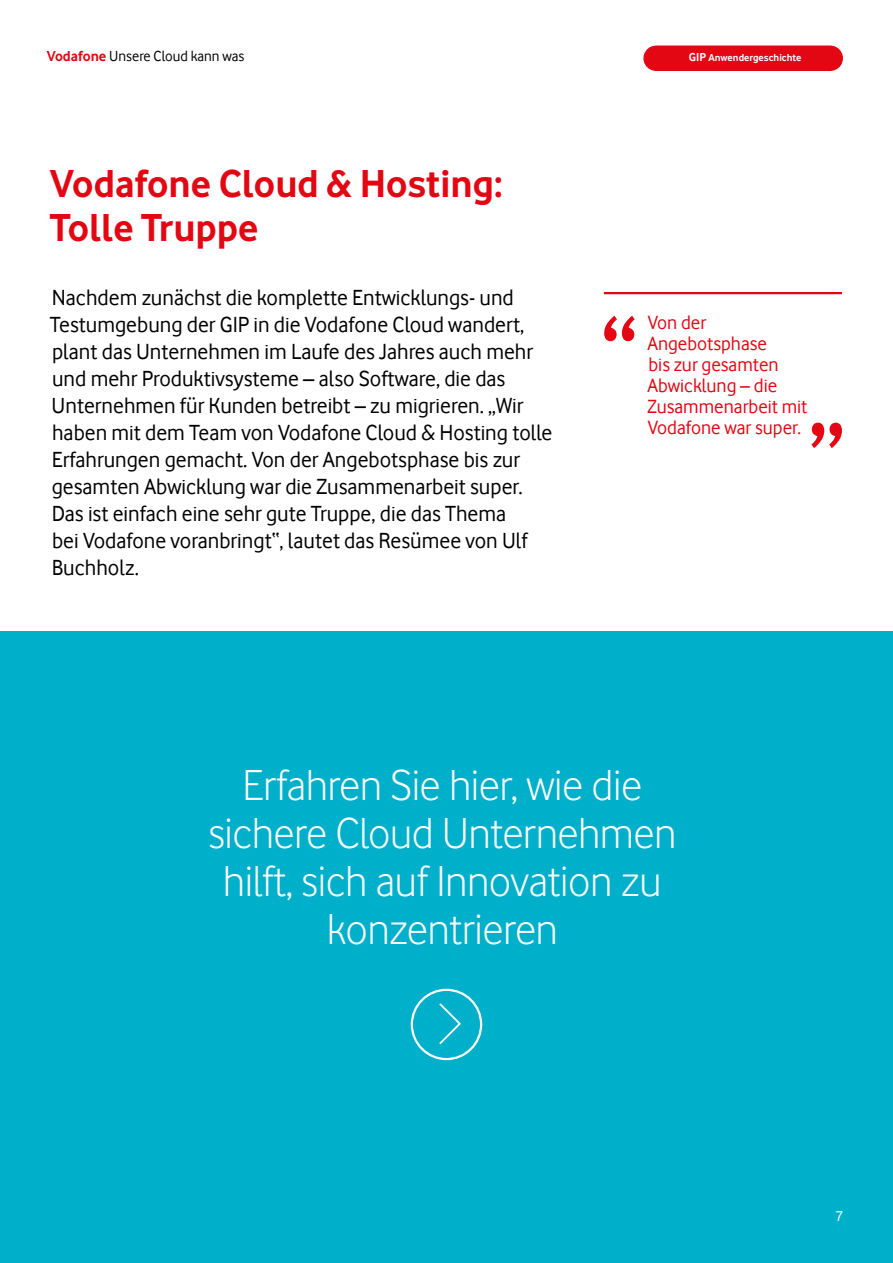
<style>
.page{position:relative;width:893px;height:1263px;background:#fff}
.page>*{position:absolute;margin:0;border:0;box-sizing:border-box;transform-origin:0 0}
.t1{font:45px/48px "Vodafone Lt";letter-spacing:-.01em;color:#fff;text-align:center}
.t2{font:700 40.5px/43.5px "Vodafone Rg";color:#e30613}
.t3{font:22.5px/27px "Vodafone Rg";color:#000}
.t4{font:19.65px/21.1px "Vodafone Rg";color:#e30613}
.t5{font:15px "Vodafone Rg";color:#000}
.t6{font:15px "Vodafone Rg";color:#fff}
.t7{font:700 10.5px "Vodafone Rg";color:#fff}
.s1{font-weight:700;color:#e30613}
.s2{font-size:12px}
</style>
<div class="page">
<div style="left:656px;top:46px;width:174px;height:25px;background:#e30613"></div>
<div style="left:0;top:631px;width:893px;height:632px;background:#00b0ca"></div>
<hr style="left:604px;top:292px;width:238px;height:2px;background:#e30613">
<svg style="left:604px;top:316px;width:31px;height:25px"></svg>
<svg style="left:811px;top:423px;width:31px;height:25px"></svg>
<svg style="left:439px;top:1003px;width:22px;height:41px"></svg>
<div style="left:411px;top:989px;width:71px;height:71px;border:2px solid #fff;border-radius:50%"></div>
<p class="t5" style="left:47px;top:48px;width:199px"><span class="s1">Vodafone</span> Unsere Cloud kann was</p>
<p class="t7" style="left:689px;top:52px;width:114px"><span class="s2">GIP</span> Anwendergeschichte</p>
<h2 class="t2" style="left:50px;top:161px;width:454px">Vodafone Cloud &amp; Hosting:<br>Tolle Truppe</h2>
<p class="t3" style="left:50px;top:284px;width:504px">Nachdem zunächst die komplette Entwicklungs- und Testumgebung der GIP in die Vodafone Cloud wandert, plant das Unternehmen im Laufe des Jahres auch mehr und mehr Produktivsysteme – also Software, die das Unternehmen für Kunden betreibt – zu migrieren. „Wir haben mit dem Team von Vodafone Cloud &amp; Hosting tolle Erfahrungen gemacht. Von der Angebotsphase bis zur gesamten Abwicklung war die Zusammenarbeit super.<br>Das ist einfach eine sehr gute Truppe, die das Thema<br>bei Vodafone voranbringt“, lautet das Resümee von Ulf Buchholz.</p>
<p class="t4" style="left:647px;top:312px;width:162px">Von der<br>Angebotsphase<br>bis zur gesamten<br>Abwicklung – die<br>Zusammenarbeit mit<br>Vodafone war super.</p>
<h1 class="t1" style="left:208px;top:760px;width:470px">Erfahren Sie hier, wie die sichere Cloud Unternehmen hilft, sich auf Innovation zu konzentrieren</h1>
<p class="t6" style="left:835px;top:1207px;width:9px">7</p>
</div>
